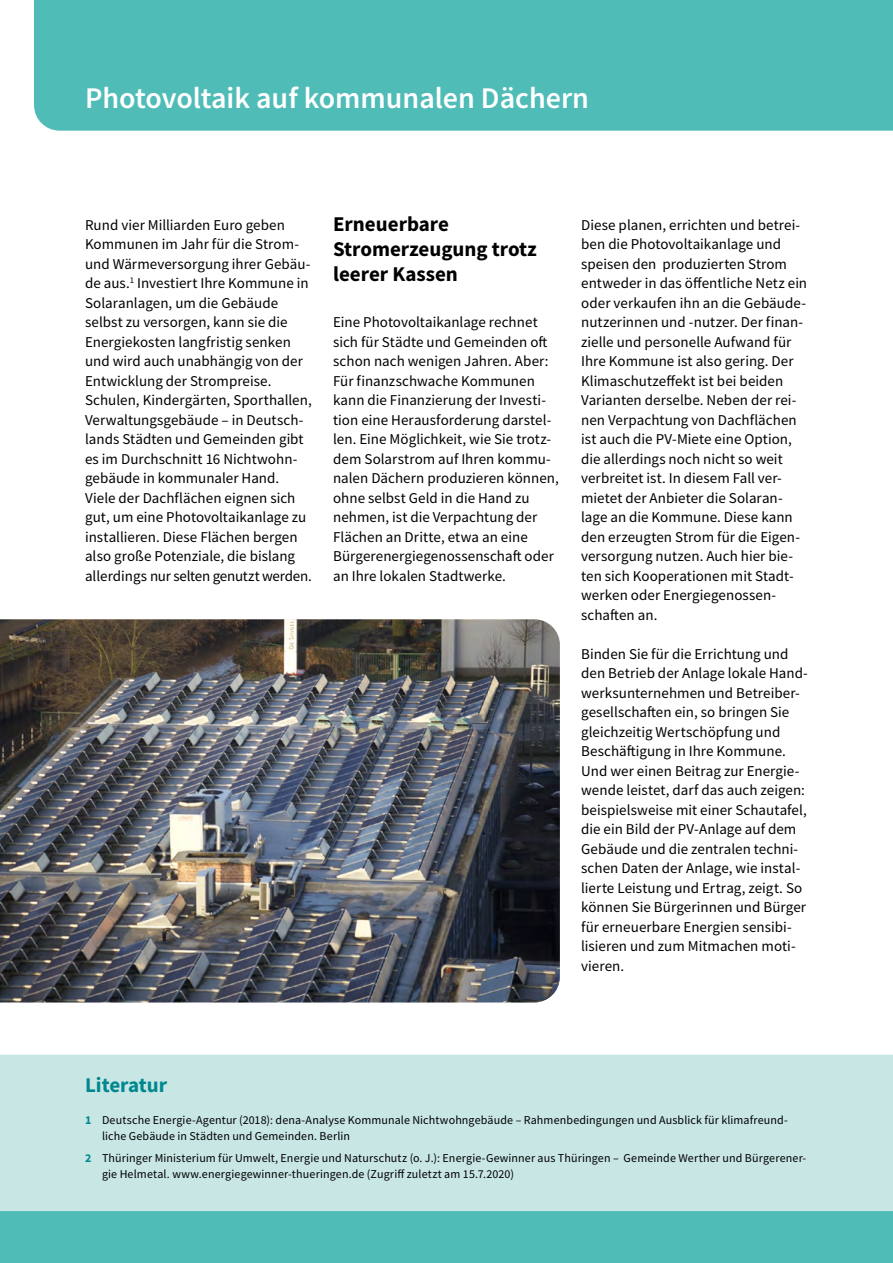
<style>
.page{position:relative;width:893px;height:1263px;background:#fff}
.page>*{position:absolute;margin:0;border:0;box-sizing:border-box;transform-origin:0 0}
.Uberschrift_h1{font:600 30px "Source Sans Pro";color:#fff}
.ueberschrift_h2{font:700 21px/25.2px "Source Sans Pro";color:#000}
.Uberschruft_Literatu{font:700 21px "Source Sans Pro";color:#008890}
.Text{font:15px/19.5px "Source Sans Pro";color:#000}
.Text_Literatur{font:12px/15.6px "Source Sans Pro";letter-spacing:.01em;color:#000}
.s1{font-weight:700;color:#008890}
</style>
<div class="page">
<div style="left:34px;top:0;width:859px;height:131px;background:#50bcb8"></div>
<div style="left:0;top:1054px;width:893px;height:157px;background:#c8e6e4"></div>
<div style="left:0;top:1211px;width:893px;height:52px;background:#50bcb8"></div>
<img style="left:0;top:619px;width:560px;height:383px">
<h1 class="Uberschrift_h1" style="left:85px;top:78px;width:505px">Photovoltaik auf kommunalen Dächern</h1>
<p class="Text" style="left:85px;top:215px;width:228px">Rund vier Milliarden Euro geben Kommunen im Jahr für die Strom&shy;und Wärmeversorgung ihrer Gebäu&shy;de aus.<sup>1</sup> Investiert Ihre Kommune in Solaranlagen, um die Gebäude selbst zu versorgen, kann sie die Energiekosten langfristig senken und wird auch unabhängig von der Entwicklung der Strompreise.<br>Schulen, Kindergärten, Sporthallen, Verwaltungsgebäude – in Deutsch&shy;lands Städten und Gemeinden gibt es im Durchschnitt 16 Nichtwohn&shy;gebäude in kommunaler Hand.<br>Viele der Dachflächen eignen sich gut, um eine Photovoltaikanlage zu installieren. Diese Flächen bergen also große Potenziale, die bislang allerdings nur selten genutzt werden.</p>
<h2 class="ueberschrift_h2" style="left:333px;top:211px;width:205px">Erneuerbare<br>Stromerzeugung trotz leerer Kassen</h2>
<p class="Text" style="left:333px;top:312px;width:227px">Eine Photovoltaikanlage rechnet sich für Städte und Gemeinden oft schon nach wenigen Jahren. Aber:<br>Für finanzschwache Kommunen kann die Finanzierung der Investi&shy;tion eine Herausforderung darstel&shy;len. Eine Möglichkeit, wie Sie trotz&shy;dem Solarstrom auf Ihren kommu&shy;nalen Dächern produzieren können, ohne selbst Geld in die Hand zu nehmen, ist die Verpachtung der Flächen an Dritte, etwa an eine Bürgerenergiegenossenschaft oder an Ihre lokalen Stadtwerke.</p>
<p class="Text" style="left:581px;top:215px;width:227px">Diese planen, errichten und betrei&shy;ben die Photovoltaikanlage und speisen den produzierten Strom entweder in das öffentliche Netz ein oder verkaufen ihn an die Gebäude&shy;nutzerinnen und -nutzer. Der finan&shy;zielle und personelle Aufwand für<br>Ihre Kommune ist also gering. Der<br>Klimaschutzeffekt ist bei beiden<br>Varianten derselbe. Neben der rei&shy;nen Verpachtung von Dachflächen ist auch die PV-Miete eine Option, die allerdings noch nicht so weit verbreitet ist. In diesem Fall ver&shy;mietet der Anbieter die Solaran&shy;lage an die Kommune. Diese kann den erzeugten Strom für die Eigen&shy;versorgung nutzen. Auch hier bie&shy;ten sich Kooperationen mit Stadt&shy;werken oder Energiegenossen&shy;schaften an.</p>
<p class="Text" style="left:581px;top:644px;width:228px">Binden Sie für die Errichtung und den Betrieb der Anlage lokale Hand&shy;werksunternehmen und Betreiber&shy;gesellschaften ein, so bringen Sie gleichzeitig Wertschöpfung und Beschäftigung in Ihre Kommune.<br>Und wer einen Beitrag zur Energie&shy;wende leistet, darf das auch zeigen: beispielsweise mit einer Schautafel, die ein Bild der PV-Anlage auf dem Gebäude und die zentralen techni&shy;schen Daten der Anlage, wie instal&shy;lierte Leistung und Ertrag, zeigt. So können Sie Bürgerinnen und Bürger für erneuerbare Energien sensibi&shy;lisieren und zum Mitmachen moti&shy;vieren.</p>
<h2 class="Uberschruft_Literatu" style="left:85px;top:1071px;width:84px">Literatur</h2>
<p class="Text_Literatur" style="left:102px;top:1112px;width:686px;text-indent:-17px"><span class="s1">1</span> Deutsche Energie-Agentur (2018): dena-Analyse Kommunale Nichtwohngebäude – Rahmenbedingungen und Ausblick für klimafreund&shy;liche Gebäude in Städten und Gemeinden. Berlin</p>
<p class="Text_Literatur" style="left:102px;top:1150px;width:706px;text-indent:-17px"><span class="s1">2</span> Thüringer Ministerium für Umwelt, Energie und Naturschutz (o. J.): Energie-Gewinner aus Thüringen – Gemeinde Werther und Bürgerener&shy;gie Helmetal. www.energiegewinner-thueringen.de (Zugriff zuletzt am 15.7.2020)</p>
</div>
